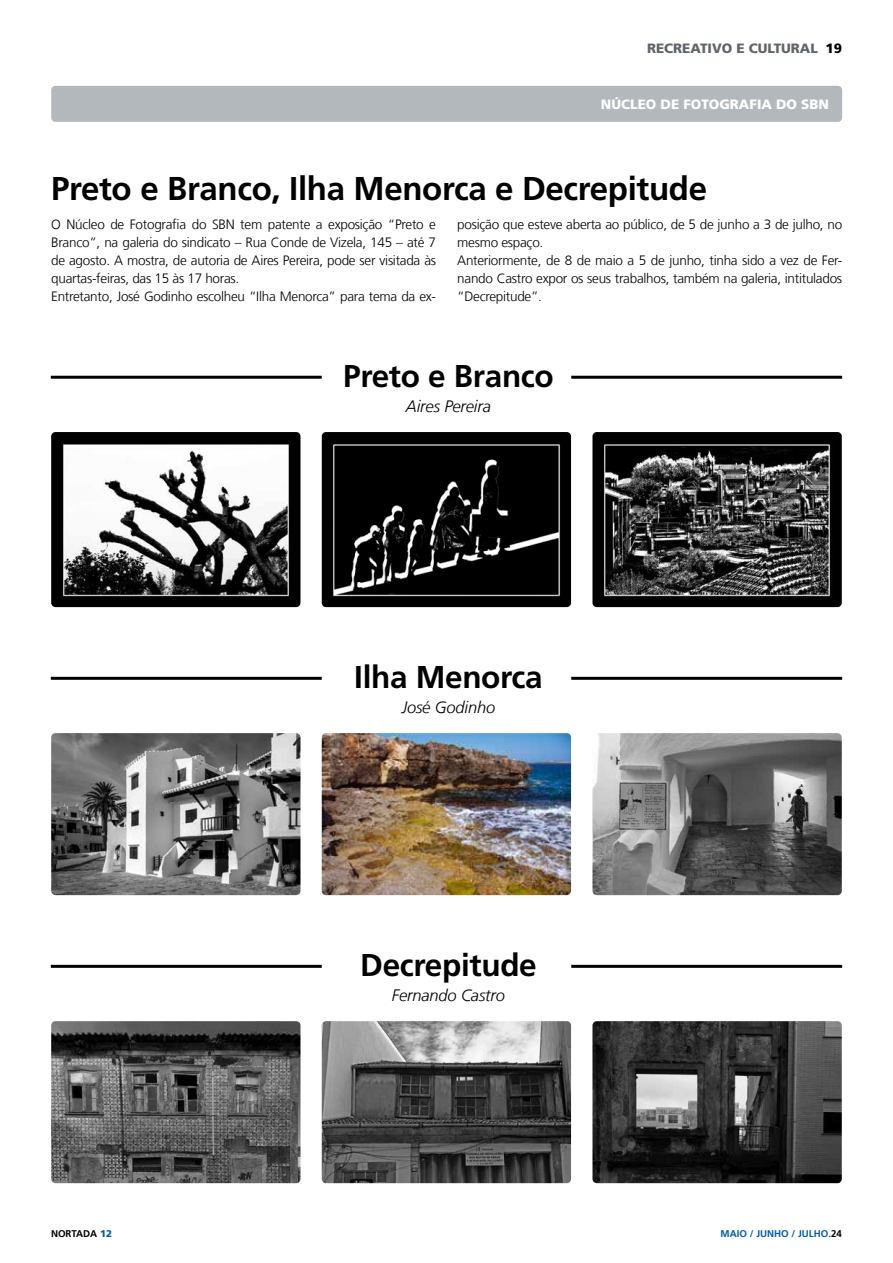
<style>
.page{position:relative;width:893px;height:1263px;background:#fff}
.page>*{position:absolute;margin:0;border:0;box-sizing:border-box;transform-origin:0 0}
.t1{font:700 33px "Frutiger LT Com";letter-spacing:-.01em;color:#000}
.t2{font:700 31.5px "Frutiger LT Com";letter-spacing:-.01em;color:#000}
.t3{font:italic 300 16.5px "Frutiger LT Com";letter-spacing:-.01em;color:#000}
.t4{font:300 13.5px/18px "Frutiger LT Com";letter-spacing:-.02em;color:#000}
.t5{font:900 13.5px "Frutiger LT Com";color:#fff}
.t6{font:900 13.5px "Frutiger LT Com";color:#60646b}
.t7{font:700 9.75px "Frutiger LT Com";color:#005aa9}
.t8{font:700 9.75px "Frutiger LT Com";color:#000}
.s1{color:#000}
.s2{font-weight:900;color:#005aa9}
</style>
<div class="page">
<hr style="left:51px;top:376px;width:271px;height:3px;background:#000">
<hr style="left:51px;top:677px;width:271px;height:3px;background:#000">
<hr style="left:51px;top:965px;width:271px;height:3px;background:#000">
<hr style="left:571px;top:376px;width:271px;height:3px;background:#000">
<hr style="left:571px;top:677px;width:271px;height:3px;background:#000">
<hr style="left:571px;top:965px;width:271px;height:3px;background:#000">
<div style="left:51px;top:86px;width:791px;height:36px;background:#b2b8bc;border-radius:4px"></div>
<img style="left:51px;top:432px;width:249px;height:175px">
<img style="left:51px;top:733px;width:249px;height:162px">
<img style="left:51px;top:1021px;width:249px;height:162px">
<img style="left:322px;top:733px;width:249px;height:162px">
<img style="left:322px;top:1021px;width:249px;height:162px">
<img style="left:592px;top:733px;width:250px;height:162px">
<img style="left:592px;top:1021px;width:250px;height:162px">
<img style="left:322px;top:432px;width:249px;height:175px">
<img style="left:592px;top:432px;width:250px;height:175px">
<p class="t6" style="left:647px;top:40px;width:196px">RECREATIVO E CULTURAL <span class="s1">19</span></p>
<p class="t5" style="left:601px;top:96px;width:230px">NÚCLEO DE FOTOGRAFIA DO SBN</p>
<h1 class="t1" style="left:51px;top:169px;width:657px">Preto e Branco, Ilha Menorca e Decrepitude</h1>
<p class="t4" style="left:51px;top:215px;width:386px">O Núcleo de Fotografia do SBN tem patente a exposição “Preto e Branco”, na galeria do sindicato – Rua Conde de Vizela, 145 – até 7 de agosto. A mostra, de autoria de Aires Pereira, pode ser visitada às quartas-feiras, das 15 às 17 horas.<br>Entretanto, José Godinho escolheu “Ilha Menorca” para tema da ex-</p>
<p class="t4" style="left:457px;top:215px;width:386px">posição que esteve aberta ao público, de 5 de junho a 3 de julho, no mesmo espaço.<br>Anteriormente, de 8 de maio a 5 de junho, tinha sido a vez de Fer&shy;nando Castro expor os seus trabalhos, também na galeria, intitulados “Decrepitude”.</p>
<h2 class="t2" style="left:343px;top:358px;width:212px">Preto e Branco</h2>
<p class="t3" style="left:406px;top:396px;width:87px">Aires Pereira</p>
<h2 class="t2" style="left:354px;top:659px;width:190px">Ilha Menorca</h2>
<p class="t3" style="left:402px;top:697px;width:95px">José Godinho</p>
<h2 class="t2" style="left:360px;top:947px;width:178px">Decrepitude</h2>
<p class="t3" style="left:392px;top:985px;width:115px">Fernando Castro</p>
<p class="t8" style="left:51px;top:1228px;width:63px">NORTADA <span class="s2">12</span></p>
<p class="t7" style="left:721px;top:1228px;width:123px">MAIO / JUNHO / JULHO.<span class="s1">24</span></p>
</div>
